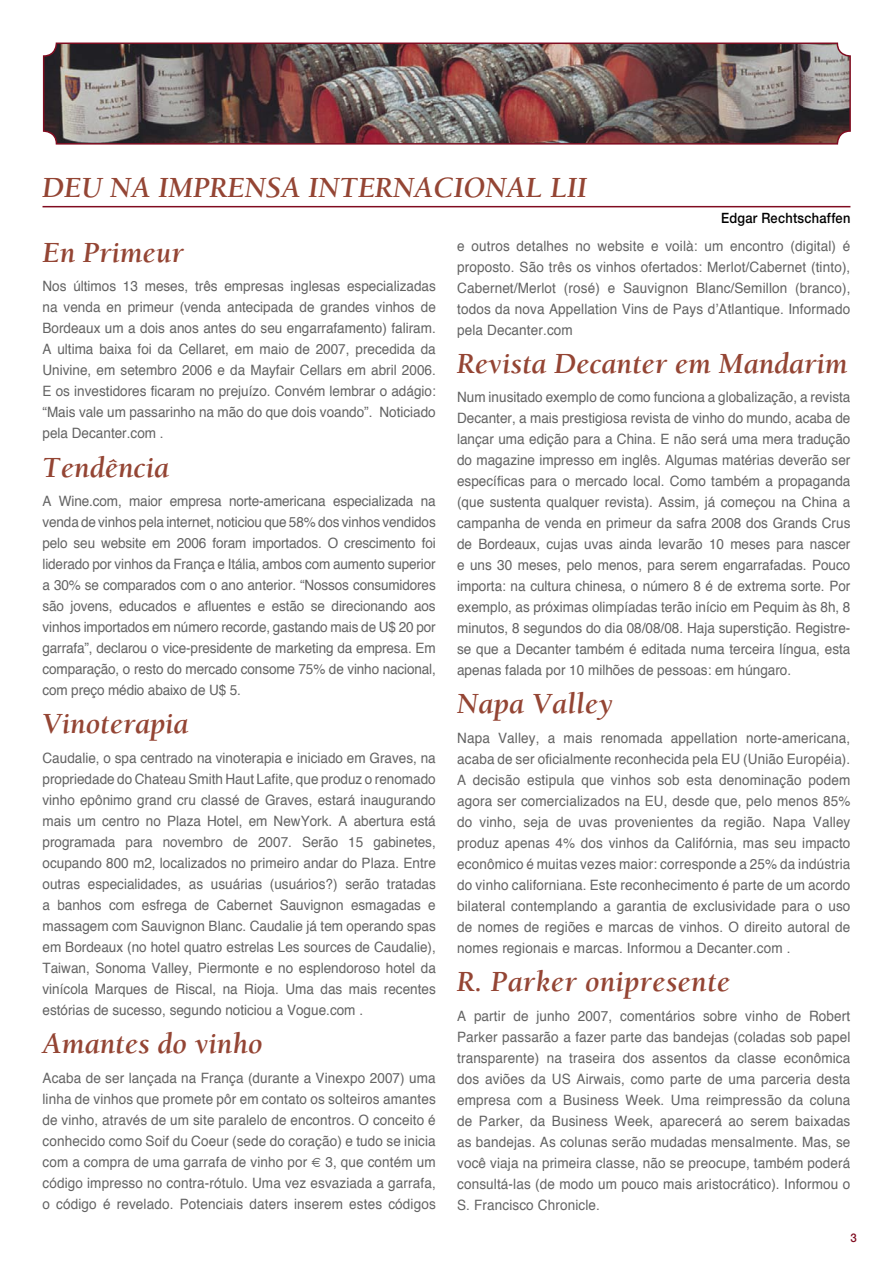
<style>
.page{position:relative;width:893px;height:1263px;background:#fff}
.page>*{position:absolute;margin:0;border:0;box-sizing:border-box;transform-origin:0 0}
.TT_DEU_NA_IMPRENSA{font:italic 700 30px "Berkeley";color:#944534}
.TXT_DEU_NA_IMPRENSA{font:14.25px/21px "Helvetica";letter-spacing:.005em;color:#636363;text-align:justify;scale:.95 1}
.t1{font:500 14.25px "Helvetica Neue";letter-spacing:.02em;color:#000;scale:.9 1}
.t2{font:500 12px "Helvetica Neue";color:#800c20;scale:.95 1}
</style>
<div class="page">
<img style="left:42px;top:42px;width:809px;height:103px">
<hr style="left:43px;top:206px;width:807px;height:1px;background:#800c20">
<p class="TT_DEU_NA_IMPRENSA" style="left:43px;top:171px;width:546px">DEU NA IMPRENSA INTERNACIONAL LII</p>
<p class="t1" style="left:721px;top:209px;width:145px">Edgar Rechtschaffen</p>
<p class="TT_DEU_NA_IMPRENSA" style="left:43px;top:237px;width:143px">En Primeur</p>
<p class="TXT_DEU_NA_IMPRENSA" style="left:43px;top:275px;width:416px">Nos últimos 13 meses, três empresas inglesas especializadas na venda en primeur (venda antecipada de grandes vinhos de Bordeaux um a dois anos antes do seu engarrafamento) faliram.<br>A ultima baixa foi da Cellaret, em maio de 2007, precedida da Univine, em setembro 2006 e da Mayfair Cellars em abril 2006.<br>E os investidores ficaram no prejuízo. Convém lembrar o adágio: “Mais vale um passarinho na mão do que dois voando”. Noticiado pela Decanter.com .</p>
<p class="TT_DEU_NA_IMPRENSA" style="left:43px;top:451px;width:128px">Tendência</p>
<p class="TXT_DEU_NA_IMPRENSA" style="left:43px;top:490px;width:415px">A Wine.com, maior empresa norte-americana especializada na venda de vinhos pela internet, noticiou que 58% dos vinhos vendidos pelo seu website em 2006 foram importados. O crescimento foi liderado por vinhos da França e Itália, ambos com aumento superior a 30% se comparados com o ano anterior. “Nossos consumidores são jovens, educados e afluentes e estão se direcionando aos vinhos importados em número recorde, gastando mais de U$ 20 por garrafa”, declarou o vice-presidente de marketing da empresa. Em comparação, o resto do mercado consome 75% de vinho nacional, com preço médio abaixo de U$ 5.</p>
<p class="TT_DEU_NA_IMPRENSA" style="left:43px;top:708px;width:148px">Vinoterapia</p>
<p class="TXT_DEU_NA_IMPRENSA" style="left:43px;top:747px;width:416px">Caudalie, o spa centrado na vinoterapia e iniciado em Graves, na propriedade do Chateau Smith Haut Lafite, que produz o renomado vinho epônimo grand cru classé de Graves, estará inaugurando mais um centro no Plaza Hotel, em NewYork. A abertura está programada para novembro de 2007. Serão 15 gabinetes, ocupando 800 m2, localizados no primeiro andar do Plaza. Entre outras especialidades, as usuárias (usuários?) serão tratadas a banhos com esfrega de Cabernet Sauvignon esmagadas e massagem com Sauvignon Blanc. Caudalie já tem operando spas em Bordeaux (no hotel quatro estrelas Les sources de Caudalie), Taiwan, Sonoma Valley, Piermonte e no esplendoroso hotel da vinícola Marques de Riscal, na Rioja. Uma das mais recentes estórias de sucesso, segundo noticiou a Vogue.com .</p>
<p class="TT_DEU_NA_IMPRENSA" style="left:43px;top:1027px;width:221px">Amantes do vinho</p>
<p class="TXT_DEU_NA_IMPRENSA" style="left:43px;top:1067px;width:415px">Acaba de ser lançada na França (durante a Vinexpo 2007) uma linha de vinhos que promete pôr em contato os solteiros amantes de vinho, através de um site paralelo de encontros. O conceito é conhecido como Soif du Coeur (sede do coração) e tudo se inicia com a compra de uma garrafa de vinho por € 3, que contém um código impresso no contra-rótulo. Uma vez esvaziada a garrafa, o código é revelado. Potenciais daters inserem estes códigos</p>
<p class="TXT_DEU_NA_IMPRENSA" style="left:457px;top:235px;width:415px">e outros detalhes no website e voilà: um encontro (digital) é proposto. São três os vinhos ofertados: Merlot/Cabernet (tinto), Cabernet/Merlot (rosé) e Sauvignon Blanc/Semillon (branco), todos da nova Appellation Vins de Pays d’Atlantique. Informado pela Decanter.com</p>
<p class="TT_DEU_NA_IMPRENSA" style="left:457px;top:347px;width:392px">Revista Decanter em Mandarim</p>
<p class="TXT_DEU_NA_IMPRENSA" style="left:457px;top:386px;width:416px">Num inusitado exemplo de como funciona a globalização, a revista Decanter, a mais prestigiosa revista de vinho do mundo, acaba de lançar uma edição para a China. E não será uma mera tradução do magazine impresso em inglês. Algumas matérias deverão ser específicas para o mercado local. Como também a propaganda (que sustenta qualquer revista). Assim, já começou na China a campanha de venda en primeur da safra 2008 dos Grands Crus de Bordeaux, cujas uvas ainda levarão 10 meses para nascer e uns 30 meses, pelo menos, para serem engarrafadas. Pouco importa: na cultura chinesa, o número 8 é de extrema sorte. Por exemplo, as próximas olimpíadas terão início em Pequim às 8h, 8 minutos, 8 segundos do dia 08/08/08. Haja superstição. Registre&shy;se que a Decanter também é editada numa terceira língua, esta apenas falada por 10 milhões de pessoas: em húngaro.</p>
<p class="TT_DEU_NA_IMPRENSA" style="left:457px;top:688px;width:157px">Napa Valley</p>
<p class="TXT_DEU_NA_IMPRENSA" style="left:457px;top:727px;width:415px">Napa Valley, a mais renomada appellation norte-americana, acaba de ser oficialmente reconhecida pela EU (União Européia).<br>A decisão estipula que vinhos sob esta denominação podem agora ser comercializados na EU, desde que, pelo menos 85% do vinho, seja de uvas provenientes da região. Napa Valley produz apenas 4% dos vinhos da Califórnia, mas seu impacto econômico é muitas vezes maior: corresponde a 25% da indústria do vinho californiana. Este reconhecimento é parte de um acordo bilateral contemplando a garantia de exclusividade para o uso de nomes de regiões e marcas de vinhos. O direito autoral de nomes regionais e marcas. Informou a Decanter.com .</p>
<p class="TT_DEU_NA_IMPRENSA" style="left:457px;top:966px;width:275px">R. Parker onipresente</p>
<p class="TXT_DEU_NA_IMPRENSA" style="left:457px;top:1005px;width:415px">A partir de junho 2007, comentários sobre vinho de Robert Parker passarão a fazer parte das bandejas (coladas sob papel transparente) na traseira dos assentos da classe econômica dos aviões da US Airwais, como parte de uma parceria desta empresa com a Business Week. Uma reimpressão da coluna de Parker, da Business Week, aparecerá ao serem baixadas as bandejas. As colunas serão mudadas mensalmente. Mas, se você viaja na primeira classe, não se preocupe, também poderá consultá-las (de modo um pouco mais aristocrático). Informou o S. Francisco Chronicle.</p>
<p class="t2" style="left:850px;top:1230px;width:8px">3</p>
</div>
